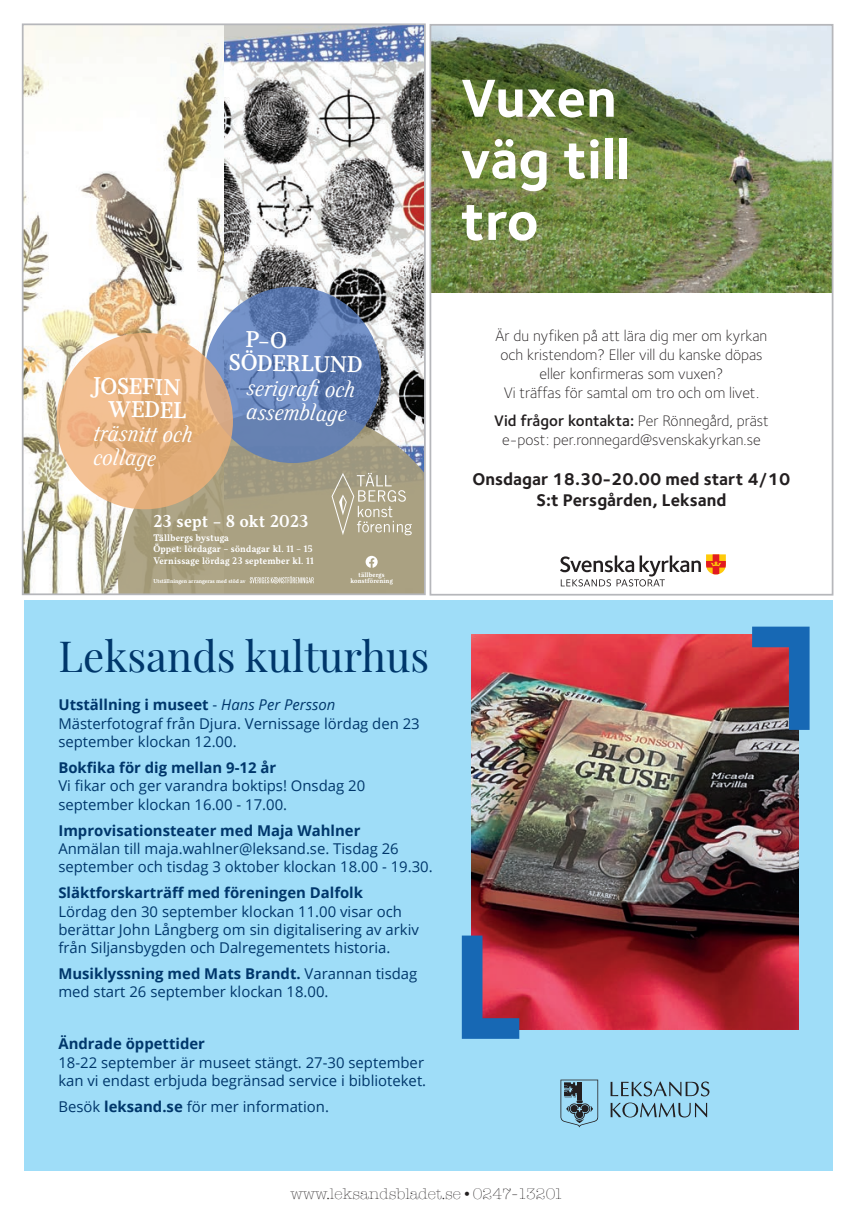
<style>
.page{position:relative;width:854px;height:1216px;background:#fff}
.page>*{position:absolute;margin:0;border:0;box-sizing:border-box;transform-origin:0 0}
.t1{font:700 55.48px/61.6px "Foundry Sterling OT3";color:#fff}
.t2{font:42px "Playfair Display";color:#00376b}
.t3{font:italic 300 23.97px/24px "Felice";color:#fff}
.t4{font:500 22.93px/22.9px "Felice";color:#fff}
.t5{font:700 17.5px/21px "Foundry Sterling OT3";color:#231f20;text-align:center}
.t6{font:700 17.15px "Felice";letter-spacing:.02em;color:#fff}
.t7{font:300 15.75px/18.9px "Foundry Sterling OT3";color:#231f20;text-align:center}
.t8{font:300 15.75px "American Typewriter";color:#231f20}
.t9{font:14.88px/18.4px "Open Sans";color:#00376b}
.t10{font:700 14.88px "Open Sans";color:#00376b}
.t11{font:700 9.62px/11.5px "Felice";letter-spacing:.02em;color:#fff}
.t12{font:700 6.65px "Felice";letter-spacing:.015em;color:#fff}
.t13{font:700 5.77px "Felice";letter-spacing:-.005em;color:#fff}
.s1{font-weight:700}
.s2{font-style:italic}
.s3{font-weight:600}
.s4{font-family:"Minion Std";font-weight:900}
</style>
<div class="page">
<img style="left:25px;top:26px;width:397px;height:566px">
<svg style="left:118px;top:409px;width:304px;height:183px;background:#a9a185"></svg>
<svg style="left:204px;top:286px;width:177px;height:177px;background:#6481b6"></svg>
<svg style="left:331px;top:473px;width:80px;height:62px;background:#b4ad93"></svg>
<svg style="left:365px;top:556px;width:12px;height:12px"></svg>
<svg style="left:250px;top:576px;width:63px;height:7px"></svg>
<svg style="left:56px;top:333px;width:177px;height:176px;background:#e7b381"></svg>
<div style="left:22px;top:23px;width:403px;height:572px;border:2px solid #b6b7bb"></div>
<div style="left:24px;top:599px;width:808px;height:571px;background:#9fddf8"></div>
<img style="left:471px;top:634px;width:326px;height:394px">
<svg style="left:610px;top:1102px;width:97px;height:15px"></svg>
<svg style="left:610px;top:1081px;width:99px;height:15px"></svg>
<svg style="left:560px;top:1079px;width:38px;height:48px"></svg>
<svg style="left:751px;top:626px;width:58px;height:104px;background:#645177"></svg>
<svg style="left:461px;top:935px;width:58px;height:103px;background:#7a5281"></svg>
<svg style="left:560px;top:554px;width:165px;height:32px"></svg>
<img style="left:432px;top:27px;width:398px;height:265px">
<div style="left:429px;top:24px;width:404px;height:571px;border:2px solid #b6b7bb"></div>
<h1 class="t1" style="left:460px;top:64px;width:171px">Vuxen väg till tro</h1>
<h3 class="t4" style="left:92px;top:375px;width:96px;text-align:right;rotate:1deg">JOSEFIN<br>WEDEL</h3>
<h3 class="t3" style="left:94px;top:421px;width:101px;rotate:1deg">träsnitt och collage</h3>
<h3 class="t4" style="left:229px;top:328px;width:135px;text-indent:16px;rotate:1deg">P-O<br>SÖDERLUND</h3>
<h3 class="t3" style="left:247px;top:376px;width:110px;rotate:1deg">serigrafi och assemblage</h3>
<p class="t6" style="left:153px;top:510px;width:156px">23 sept – 8 okt 2023</p>
<p class="t11" style="left:153px;top:532px;width:162px">Tällbergs bystuga<br>Öppet: lördagar - söndagar kl. 11 – 15<br>Vernissage lördag 23 september kl. 11</p>
<p class="t12" style="left:358px;top:570px;width:27px">tällbergs</p>
<p class="t13" style="left:153px;top:577px;width:94px">Utställningen arrangeras med stöd av</p>
<p class="t12" style="left:350px;top:577px;width:44px">konstförening</p>
<h2 class="t2" style="left:58px;top:623px;width:372px">Leksands kulturhus</h2>
<p class="t9" style="left:58px;top:695px;width:363px"><span class="s1">Utställning i museet</span> - <span class="s2">Hans Per Persson<br></span>Mästerfotograf från Djura. Vernissage lördag den 23 september klockan 12.00.</p>
<p class="t10" style="left:58px;top:757px;width:219px">Bokfika för dig mellan 9-12 år</p>
<p class="t9" style="left:58px;top:776px;width:308px">Vi fikar och ger varandra boktips! Onsdag 20 september klockan 16.00 - 17.00.</p>
<p class="t10" style="left:58px;top:819px;width:303px">Improvisationsteater med Maja Wahlner</p>
<p class="t9" style="left:58px;top:838px;width:375px">Anmälan till maja.wahlner@leksand.se. Tisdag 26 september och tisdag 3 oktober klockan 18.00 - 19.30.</p>
<p class="t10" style="left:58px;top:882px;width:306px">Släktforskarträff med föreningen Dalfolk</p>
<p class="t9" style="left:58px;top:901px;width:362px">Lördag den 30 september klockan 11.00 visar och berättar John Långberg om sin digitalisering av arkiv från Siljansbygden och Dalregementets historia.</p>
<p class="t9" style="left:58px;top:964px;width:360px"><span class="s1">Musiklyssning med Mats Brandt.</span> Varannan tisdag med start 26 september klockan 18.00.</p>
<p class="t10" style="left:58px;top:1033px;width:148px">Ändrade öppettider</p>
<p class="t9" style="left:58px;top:1052px;width:369px">18-22 september är museet stängt. 27-30 september kan vi endast erbjuda begränsad service i biblioteket.</p>
<p class="t9" style="left:58px;top:1096px;width:272px">Besök <span class="s1">leksand.se</span> för mer information.</p>
<p class="t7" style="left:495px;top:325px;width:273px">Är du nyfiken på att lära dig mer om kyrkan och kristendom? Eller vill du kanske döpas eller konfirmeras som vuxen?<br>Vi träffas för samtal om tro och om livet.</p>
<p class="t7" style="left:494px;top:410px;width:276px"><span class="s3">Vid frågor kontakta:</span> Per Rönnegård, präst e-post: per.ronnegard@svenskakyrkan.se</p>
<p class="t5" style="left:472px;top:467px;width:319px">Onsdagar 18.30-20.00 med start 4/10<br>S:t Persgården, Leksand</p>
<p class="t8" style="left:290px;top:1182px;width:275px">www.leksandsbladet.se <span class="s4">•</span> 0247-13201</p>
</div>
